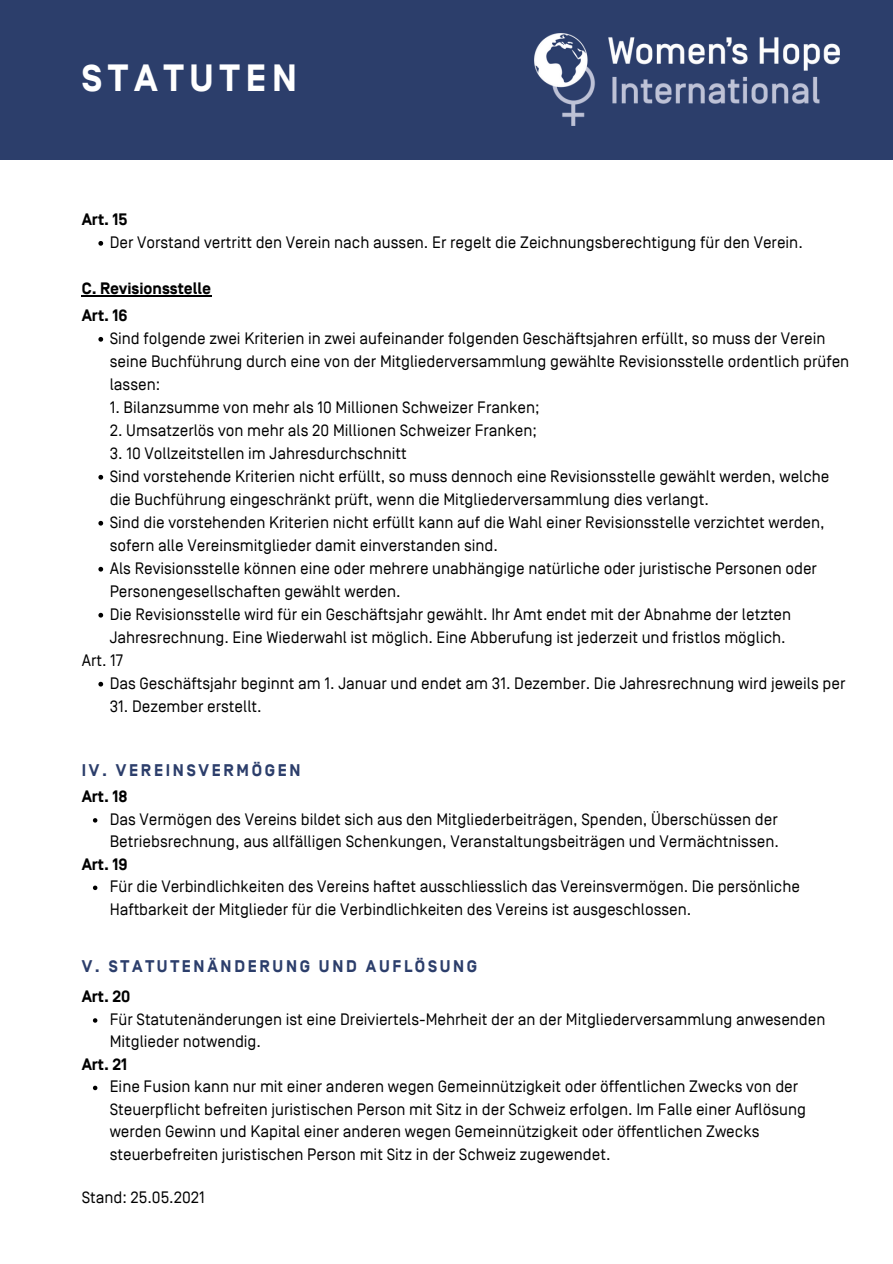
<style>
.page{position:relative;width:893px;height:1264px;background:#fff}
.page>*{position:absolute;margin:0;border:0;box-sizing:border-box;transform-origin:0 0}
.t1{font:700 37.8px "Simplon Norm";letter-spacing:.16em;color:#fff}
.t2{font:700 16.8px "Simplon Norm";letter-spacing:.16em;color:#2c3e6b}
.t3{font:16.5px/23px "Simplon Norm";color:#000}
.t4{font:700 16.5px "Simplon Norm";color:#000}
</style>
<div class="page">
<div style="left:0;top:0;width:892px;height:160px;background:#2c3e6b"></div>
<svg style="left:98px;top:241px;width:5px;height:5px"></svg>
<svg style="left:98px;top:337px;width:5px;height:5px"></svg>
<svg style="left:98px;top:475px;width:5px;height:4px"></svg>
<svg style="left:98px;top:521px;width:5px;height:4px"></svg>
<svg style="left:98px;top:567px;width:5px;height:4px"></svg>
<svg style="left:98px;top:613px;width:5px;height:4px"></svg>
<svg style="left:98px;top:681px;width:5px;height:5px"></svg>
<svg style="left:82px;top:295px;width:18px;height:1px"></svg>
<hr style="left:100px;top:295px;width:111px;height:1px;background:#000">
<svg style="left:93px;top:818px;width:4px;height:4px"></svg>
<svg style="left:93px;top:885px;width:4px;height:5px"></svg>
<svg style="left:93px;top:1018px;width:4px;height:4px"></svg>
<svg style="left:93px;top:1085px;width:4px;height:5px"></svg>
<img style="left:535px;top:34px;width:304px;height:91px">
<p class="t1" style="left:82px;top:58px;width:217px">STATUTEN</p>
<p class="t4" style="left:82px;top:210px;width:47px">Art. 15</p>
<p class="t3" style="left:110px;top:231px;width:694px">Der Vorstand vertritt den Verein nach aussen. Er regelt die Zeichnungsberechtigung für den Verein.</p>
<p class="t4" style="left:82px;top:279px;width:131px">C. Revisionsstelle</p>
<p class="t4" style="left:82px;top:306px;width:47px">Art. 16</p>
<p class="t3" style="left:110px;top:327px;width:741px">Sind folgende zwei Kriterien in zwei aufeinander folgenden Geschäftsjahren erfüllt, so muss der Verein seine Buchführung durch eine von der Mitgliederversammlung gewählte Revisionsstelle ordentlich prüfen lassen:</p>
<p class="t3" style="left:110px;top:396px;width:431px">1. Bilanzsumme von mehr als 10 Millionen Schweizer Franken;</p>
<p class="t3" style="left:110px;top:419px;width:429px">2. Umsatzerlös von mehr als 20 Millionen Schweizer Franken;</p>
<p class="t3" style="left:110px;top:442px;width:298px">3. 10 Vollzeitstellen im Jahresdurchschnitt</p>
<p class="t3" style="left:110px;top:465px;width:721px">Sind vorstehende Kriterien nicht erfüllt, so muss dennoch eine Revisionsstelle gewählt werden, welche die Buchführung eingeschränkt prüft, wenn die Mitgliederversammlung dies verlangt.</p>
<p class="t3" style="left:110px;top:511px;width:716px">Sind die vorstehenden Kriterien nicht erfüllt kann auf die Wahl einer Revisionsstelle verzichtet werden, sofern alle Vereinsmitglieder damit einverstanden sind.</p>
<p class="t3" style="left:110px;top:557px;width:708px">Als Revisionsstelle können eine oder mehrere unabhängige natürliche oder juristische Personen oder<br>Personengesellschaften gewählt werden.</p>
<p class="t3" style="left:110px;top:603px;width:683px">Die Revisionsstelle wird für ein Geschäftsjahr gewählt. Ihr Amt endet mit der Abnahme der letzten<br>Jahresrechnung. Eine Wiederwahl ist möglich. Eine Abberufung ist jederzeit und fristlos möglich.</p>
<p class="t3" style="left:110px;top:672px;width:737px">Das Geschäftsjahr beginnt am 1. Januar und endet am 31. Dezember. Die Jahresrechnung wird jeweils per</p>
<p class="t3" style="left:110px;top:695px;width:153px">31. Dezember erstellt.</p>
<p class="t3" style="left:82px;top:649px;width:43px">Art. 17</p>
<p class="t2" style="left:82px;top:761px;width:220px">IV. VEREINSVERMÖGEN</p>
<p class="t3" style="left:110px;top:808px;width:670px;line-height:22.5px">Das Vermögen des Vereins bildet sich aus den Mitgliederbeiträgen, Spenden, Überschüssen der<br>Betriebsrechnung, aus allfälligen Schenkungen, Veranstaltungsbeiträgen und Vermächtnissen.</p>
<p class="t3" style="left:110px;top:876px;width:691px;line-height:22.5px">Für die Verbindlichkeiten des Vereins haftet ausschliesslich das Vereinsvermögen. Die persönliche<br>Haftbarkeit der Mitglieder für die Verbindlichkeiten des Vereins ist ausgeschlossen.</p>
<p class="t4" style="left:82px;top:788px;width:47px">Art. 18</p>
<p class="t4" style="left:82px;top:855px;width:47px">Art. 19</p>
<p class="t2" style="left:82px;top:957px;width:397px">V. STATUTENÄNDERUNG UND AUFLÖSUNG</p>
<p class="t4" style="left:82px;top:988px;width:50px">Art. 20</p>
<p class="t3" style="left:110px;top:1008px;width:717px;line-height:22.5px">Für Statutenänderungen ist eine Dreiviertels-Mehrheit der an der Mitgliederversammlung anwesenden<br>Mitglieder notwendig.</p>
<p class="t3" style="left:110px;top:1076px;width:697px;line-height:22.5px">Eine Fusion kann nur mit einer anderen wegen Gemeinnützigkeit oder öffentlichen Zwecks von der Steuerpflicht befreiten juristischen Person mit Sitz in der Schweiz erfolgen. Im Falle einer Auflösung werden Gewinn und Kapital einer anderen wegen Gemeinnützigkeit oder öffentlichen Zwecks steuerbefreiten juristischen Person mit Sitz in der Schweiz zugewendet.</p>
<p class="t4" style="left:82px;top:1055px;width:47px">Art. 21</p>
<p class="t3" style="left:82px;top:1186px;width:124px">Stand: 25.05.2021</p>
</div>
